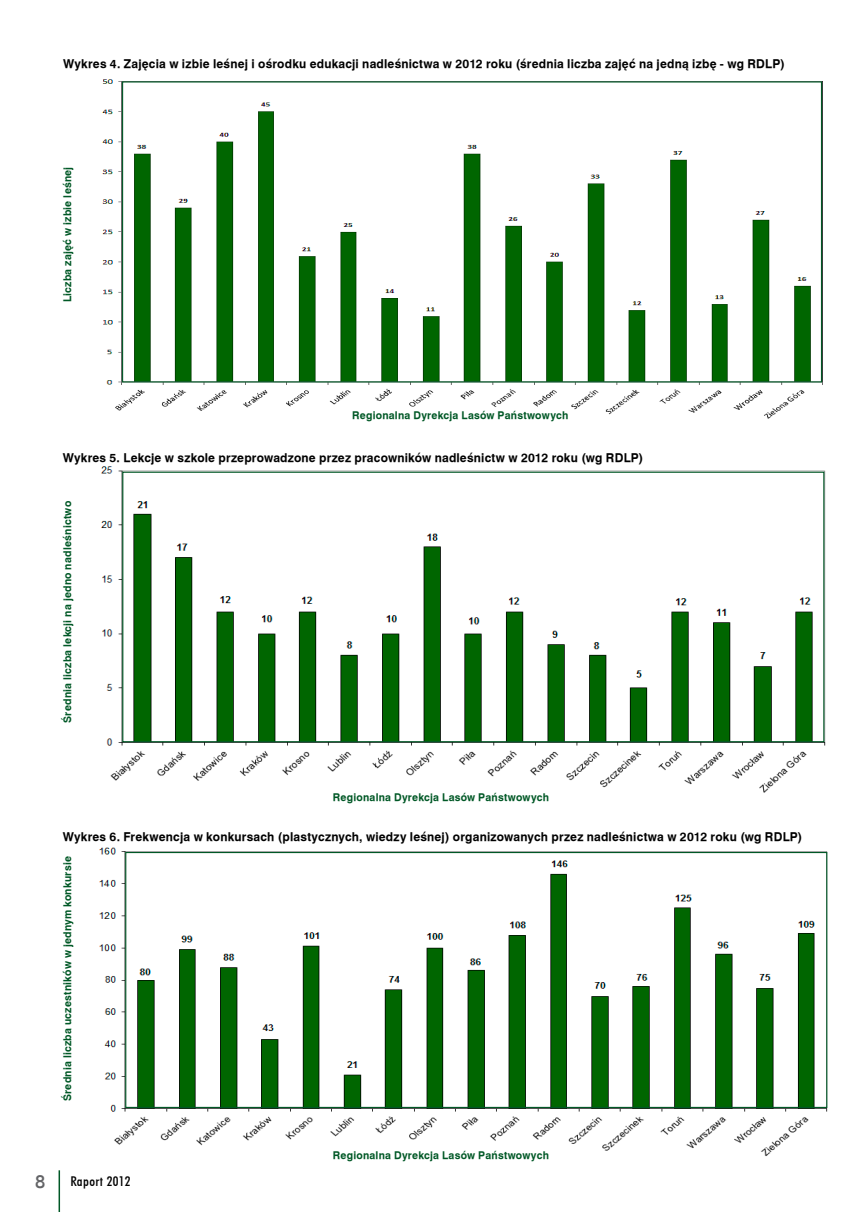
<style>
.page{position:relative;width:868px;height:1212px;background:#fff}
.page>*{position:absolute;margin:0;border:0;box-sizing:border-box;transform-origin:0 0}
.t1{font:18px "Futura Md AT";color:#636467}
.t2{font:13.5px "Futura Md Cn AT";letter-spacing:.025em;color:#000;scale:1.1 1}
.t3{font:12px "Swiss 721 AT Bold";letter-spacing:.015em;color:#000}
.t4{font:10.5px "Swiss 721 AT Bold";letter-spacing:.02em;color:#005826}
</style>
<div class="page">
<hr style="left:59px;top:1170px;width:1px;height:42px;background:#005826">
<img style="left:99px;top:847px;width:729px;height:309px">
<img style="left:101px;top:466px;width:725px;height:327px">
<img style="left:102px;top:79px;width:721px;height:340px">
<div style="left:122px;top:472px;width:702px;height:270px;border:1px solid #005826"></div>
<div style="left:125px;top:852px;width:702px;height:256px;border:1px solid #005826"></div>
<p class="t3" style="left:63px;top:57px;width:723px">Wykres 4. Zajęcia w izbie leśnej i ośrodku edukacji nadleśnictwa w 2012 roku (średnia liczba zajęć na jedną izbę - wg RDLP)</p>
<p class="t4" style="left:61px;top:302px;width:137px;rotate:-90deg">Liczba zajęć w izbie leśnej</p>
<p class="t4" style="left:352px;top:409px;width:218px">Regionalna Dyrekcja Lasów Państwowych</p>
<p class="t3" style="left:63px;top:451px;width:582px">Wykres 5. Lekcje w szkole przeprowadzone przez pracowników nadleśnictw w 2012 roku (wg RDLP)</p>
<p class="t4" style="left:61px;top:723px;width:223px;rotate:-90deg">Średnia liczba lekcji na jedno nadleśnictwo</p>
<p class="t4" style="left:333px;top:791px;width:218px">Regionalna Dyrekcja Lasów Państwowych</p>
<p class="t3" style="left:63px;top:830px;width:741px">Wykres 6. Frekwencja w konkursach (plastycznych, wiedzy leśnej) organizowanych przez nadleśnictwa w 2012 roku (wg RDLP)</p>
<p class="t4" style="left:61px;top:1101px;width:246px;rotate:-90deg">Średnia liczba uczestników w jednym konkursie</p>
<h1 class="t1" style="left:35px;top:1171px;width:12px">8</h1>
<p class="t2" style="left:70px;top:1173px;width:56px">Raport 2012</p>
<p class="t4" style="left:333px;top:1149px;width:218px">Regionalna Dyrekcja Lasów Państwowych</p>
</div>
